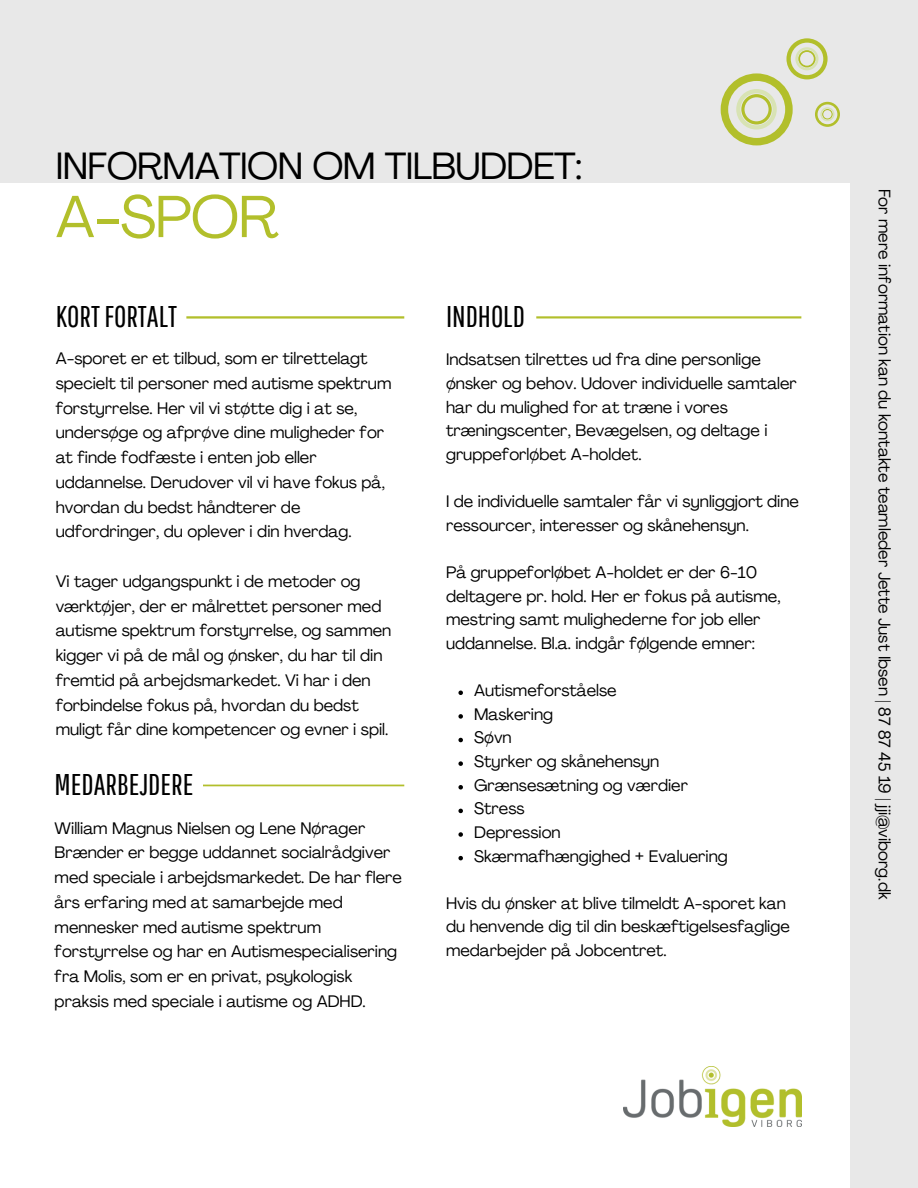
<style>
.page{position:relative;width:918px;height:1188px;background:#e8e8e8}
.page>*{position:absolute;margin:0;border:0;box-sizing:border-box;transform-origin:0 0}
.t1{font:58.5px "Agrandir";color:#b2bf2b}
.t2{font:37.5px "Agrandir";letter-spacing:-.015em;color:#000}
.t3{font:30px "Pathway Gothic One";color:#000}
.t4{font:16.5px/24.8px "Agrandir";color:#000}
</style>
<div class="page">
<div style="left:0;top:183px;width:850px;height:1005px;background:#fff"></div>
<svg style="left:186px;top:316px;width:218px;height:3px"></svg>
<svg style="left:536px;top:316px;width:265px;height:3px"></svg>
<svg style="left:203px;top:785px;width:201px;height:1px"></svg>
<img style="left:624px;top:1066px;width:177px;height:61px">
<svg style="left:458px;top:691px;width:5px;height:4px"></svg>
<svg style="left:458px;top:714px;width:5px;height:5px"></svg>
<svg style="left:458px;top:738px;width:5px;height:4px"></svg>
<svg style="left:458px;top:761px;width:5px;height:5px"></svg>
<svg style="left:458px;top:785px;width:5px;height:5px"></svg>
<svg style="left:458px;top:809px;width:5px;height:4px"></svg>
<svg style="left:458px;top:832px;width:5px;height:5px"></svg>
<svg style="left:458px;top:856px;width:5px;height:4px"></svg>
<svg style="left:721px;top:38px;width:119px;height:107px"></svg>
<p class="t2" style="left:56px;top:150px;width:528px">INFORMATION OM TILBUDDET:</p>
<p class="t1" style="left:56px;top:193px;width:225px">A-SPOR</p>
<p class="t3" style="left:56px;top:299px;width:123px">KORTFORTALT</p>
<p class="t4" style="left:56px;top:348px;width:337px">A-sporet er et tilbud, som er tilrettelagt specielt til personer med autisme spektrum forstyrrelse. Her vil vi støtte dig i at se, undersøge og afprøve dine muligheder for at finde fodfæste i enten job eller uddannelse. Derudover vil vi have fokus på, hvordan du bedst håndterer de udfordringer, du oplever i din hverdag.</p>
<p class="t4" style="left:56px;top:570px;width:337px">Vi tager udgangspunkt i de metoder og værktøjer, der er målrettet personer med autisme spektrum forstyrrelse, og sammen kigger vi på de mål og ønsker, du har til din fremtid på arbejdsmarkedet. Vi har i den forbindelse fokus på, hvordan du bedst muligt får dine kompetencer og evner i spil.</p>
<p class="t3" style="left:55px;top:767px;width:140px">MEDARBEJDERE</p>
<p class="t4" style="left:55px;top:817px;width:349px">William Magnus Nielsen og Lene Nørager Brænder er begge uddannet socialrådgiver med speciale i arbejdsmarkedet. De har flere års erfaring med at samarbejde med mennesker med autisme spektrum forstyrrelse og har en Autismespecialisering fra Molis, som er en privat, psykologisk praksis med speciale i autisme og ADHD.</p>
<p class="t3" style="left:446px;top:299px;width:80px">INDHOLD</p>
<p class="t4" style="left:446px;top:349px;width:352px;line-height:23.7px">Indsatsen tilrettes ud fra dine personlige ønsker og behov. Udover individuelle samtaler har du mulighed for at træne i vores træningscenter, Bevægelsen, og deltage i gruppeforløbet A-holdet.</p>
<p class="t4" style="left:446px;top:491px;width:354px;line-height:23.7px">I de individuelle samtaler får vi synliggjort dine ressourcer, interesser og skånehensyn.</p>
<p class="t4" style="left:446px;top:562px;width:336px;line-height:23.7px">På gruppeforløbet A-holdet er der 6-10 deltagere pr. hold. Her er fokus på autisme, mestring samt mulighederne for job eller uddannelse. Bl.a. indgår følgende emner:</p>
<p class="t4" style="left:474px;top:680px;width:144px">Autismeforståelse</p>
<p class="t4" style="left:474px;top:703px;width:81px">Maskering</p>
<p class="t4" style="left:474px;top:727px;width:39px">Søvn</p>
<p class="t4" style="left:474px;top:751px;width:187px">Styrker og skånehensyn</p>
<p class="t4" style="left:474px;top:774px;width:215px">Grænsesætning og værdier</p>
<p class="t4" style="left:474px;top:798px;width:52px">Stress</p>
<p class="t4" style="left:474px;top:821px;width:88px">Depression</p>
<p class="t4" style="left:474px;top:845px;width:255px">Skærmafhængighed + Evaluering</p>
<p class="t4" style="left:446px;top:893px;width:345px;line-height:23.7px">Hvis du ønsker at blive tilmeldt A-sporet kan du henvende dig til din beskæftigelsesfaglige medarbejder på Jobcentret.</p>
<p class="t4" style="left:895px;top:189px;width:712px;rotate:90deg">For mere information kan du kontakte teamleder Jette Just Ibsen | 87 87 45 19 | jji@viborg.dk</p>
</div>
